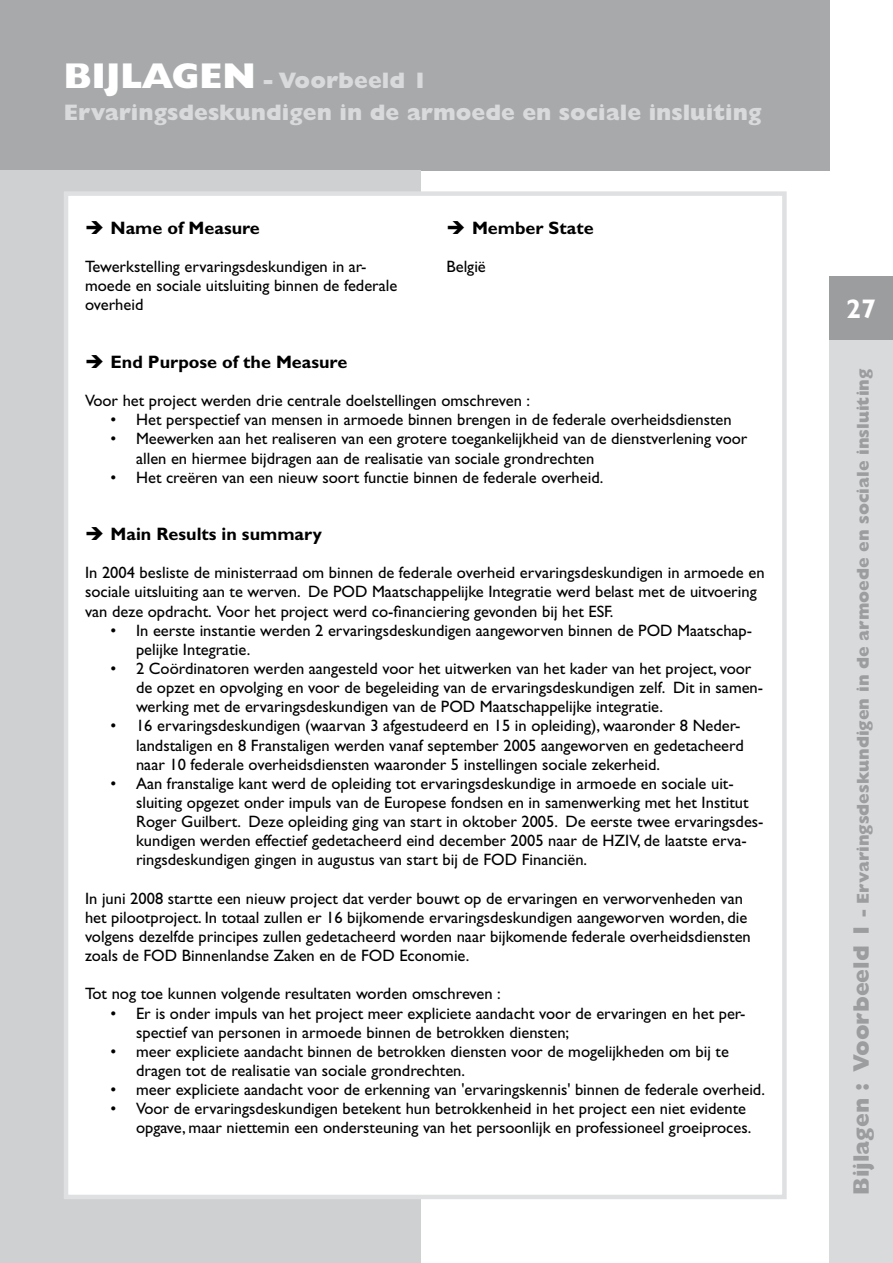
<style>
.page{position:relative;width:893px;height:1263px;background:#fff}
.page>*{position:absolute;margin:0;border:0;box-sizing:border-box;transform-origin:0 0}
.t1{font:700 27px "Gill Sans Std";color:#fff}
.t2{font:800 22.5px/31.2px "Gill Sans Std";color:#d9dadb}
.t3{font:700 18px "Gill Sans Std";color:#000}
.t4{font:800 17.25px "Gill Sans Std";color:#9c9d9f}
.t5{font:16.5px/19.2px "Gill Sans Std";color:#000}
.s1{font-size:36px;color:#fff}
.s2{font-size:22.5px}
</style>
<div class="page">
<div style="left:829px;top:340px;width:64px;height:923px;background:#d9dadb"></div>
<div style="left:829px;top:276px;width:64px;height:64px;background:#9c9d9f"></div>
<div style="left:0;top:0;width:829px;height:170px;background:#a7a9ab"></div>
<div style="left:0;top:170px;width:421px;height:1093px;background:#cfd0d2"></div>
<div style="left:64px;top:191px;width:723px;height:1008px;background:#fff;border:4px solid #dfe0e1"></div>
<h2 class="t2" style="left:64px;top:65px;width:699px"><span class="s1">bijlagen</span> - Voorbeeld 1<br>Ervaringsdeskundigen in de armoede en sociale insluiting</h2>
<p class="t3" style="left:111px;top:217px;width:151px">Name of Measure</p>
<p class="t5" style="left:85px;top:257px;width:314px">Tewerkstelling ervaringsdeskundigen in ar&shy;moede en sociale uitsluiting binnen de federale overheid</p>
<p class="t3" style="left:472px;top:217px;width:123px">Member State</p>
<p class="t5" style="left:446px;top:257px;width:41px">België</p>
<p class="t3" style="left:111px;top:351px;width:238px">End Purpose of the Measure</p>
<p class="t5" style="left:85px;top:391px;width:447px">Voor het project werden drie centrale doelstellingen omschreven :</p>
<p class="t5" style="left:111px;top:410px;width:623px">• Het perspectief van mensen in armoede binnen brengen in de federale overheidsdiensten</p>
<p class="t5" style="left:136px;top:429px;width:613px;text-indent:-26px">• Meewerken aan het realiseren van een grotere toegankelijkheid van de dienstverlening voor allen en hiermee bijdragen aan de realisatie van sociale grondrechten</p>
<p class="t5" style="left:111px;top:468px;width:494px">• Het creëren van een nieuw soort functie binnen de federale overheid.</p>
<p class="t3" style="left:111px;top:523px;width:213px">Main Results in summary</p>
<p class="t5" style="left:85px;top:563px;width:681px">In 2004 besliste de ministerraad om binnen de federale overheid ervaringsdeskundigen in armoede en sociale uitsluiting aan te werven. De POD Maatschappelijke Integratie werd belast met de uitvoering van deze opdracht. Voor het project werd co-financiering gevonden bij het ESF.</p>
<p class="t5" style="left:136px;top:621px;width:617px;text-indent:-26px">• In eerste instantie werden 2 ervaringsdeskundigen aangeworven binnen de POD Maatschap&shy;pelijke Integratie.</p>
<p class="t5" style="left:136px;top:659px;width:629px;text-indent:-26px">• 2 Coördinatoren werden aangesteld voor het uitwerken van het kader van het project, voor de opzet en opvolging en voor de begeleiding van de ervaringsdeskundigen zelf. Dit in samen&shy;werking met de ervaringsdeskundigen van de POD Maatschappelijke integratie.</p>
<p class="t5" style="left:136px;top:716px;width:609px;text-indent:-26px">• 16 ervaringsdeskundigen (waarvan 3 afgestudeerd en 15 in opleiding), waaronder 8 Neder&shy;landstaligen en 8 Franstaligen werden vanaf september 2005 aangeworven en gedetacheerd naar 10 federale overheidsdiensten waaronder 5 instellingen sociale zekerheid.</p>
<p class="t5" style="left:136px;top:774px;width:629px;text-indent:-26px">• Aan franstalige kant werd de opleiding tot ervaringsdeskundige in armoede en sociale uit&shy;sluiting opgezet onder impuls van de Europese fondsen en in samenwerking met het Institut Roger Guilbert. Deze opleiding ging van start in oktober 2005. De eerste twee ervaringsdes&shy;kundigen werden effectief gedetacheerd eind december 2005 naar de HZIV, de laatste erva&shy;ringsdeskundigen gingen in augustus van start bij de FOD Financiën.</p>
<p class="t5" style="left:85px;top:889px;width:667px">In juni 2008 startte een nieuw project dat verder bouwt op de ervaringen en verworvenheden van het pilootproject. In totaal zullen er 16 bijkomende ervaringsdeskundigen aangeworven worden, die volgens dezelfde principes zullen gedetacheerd worden naar bijkomende federale overheidsdiensten zoals de FOD Binnenlandse Zaken en de FOD Economie.</p>
<p class="t5" style="left:85px;top:984px;width:417px">Tot nog toe kunnen volgende resultaten worden omschreven :</p>
<p class="t5" style="left:136px;top:1003px;width:611px;text-indent:-26px">• Er is onder impuls van het project meer expliciete aandacht voor de ervaringen en het per&shy;spectief van personen in armoede binnen de betrokken diensten;</p>
<p class="t5" style="left:136px;top:1042px;width:594px;text-indent:-26px">• meer expliciete aandacht binnen de betrokken diensten voor de mogelijkheden om bij te dragen tot de realisatie van sociale grondrechten.</p>
<p class="t5" style="left:111px;top:1080px;width:656px">• meer expliciete aandacht voor de erkenning van 'ervaringskennis' binnen de federale overheid.</p>
<p class="t5" style="left:136px;top:1099px;width:617px;text-indent:-26px">• Voor de ervaringsdeskundigen betekent hun betrokkenheid in het project een niet evidente opgave, maar niettemin een ondersteuning van het persoonlijk en professioneel groeiproces.</p>
<h1 class="t1" style="left:846px;top:292px;width:31px">27</h1>
<p class="t4" style="left:853px;top:1195px;width:828px;rotate:-90deg"><span class="s2">Bijlagen : Voorbeeld 1</span> - Ervaringsdeskundigen in de armoede en sociale insluiting</p>
</div>
